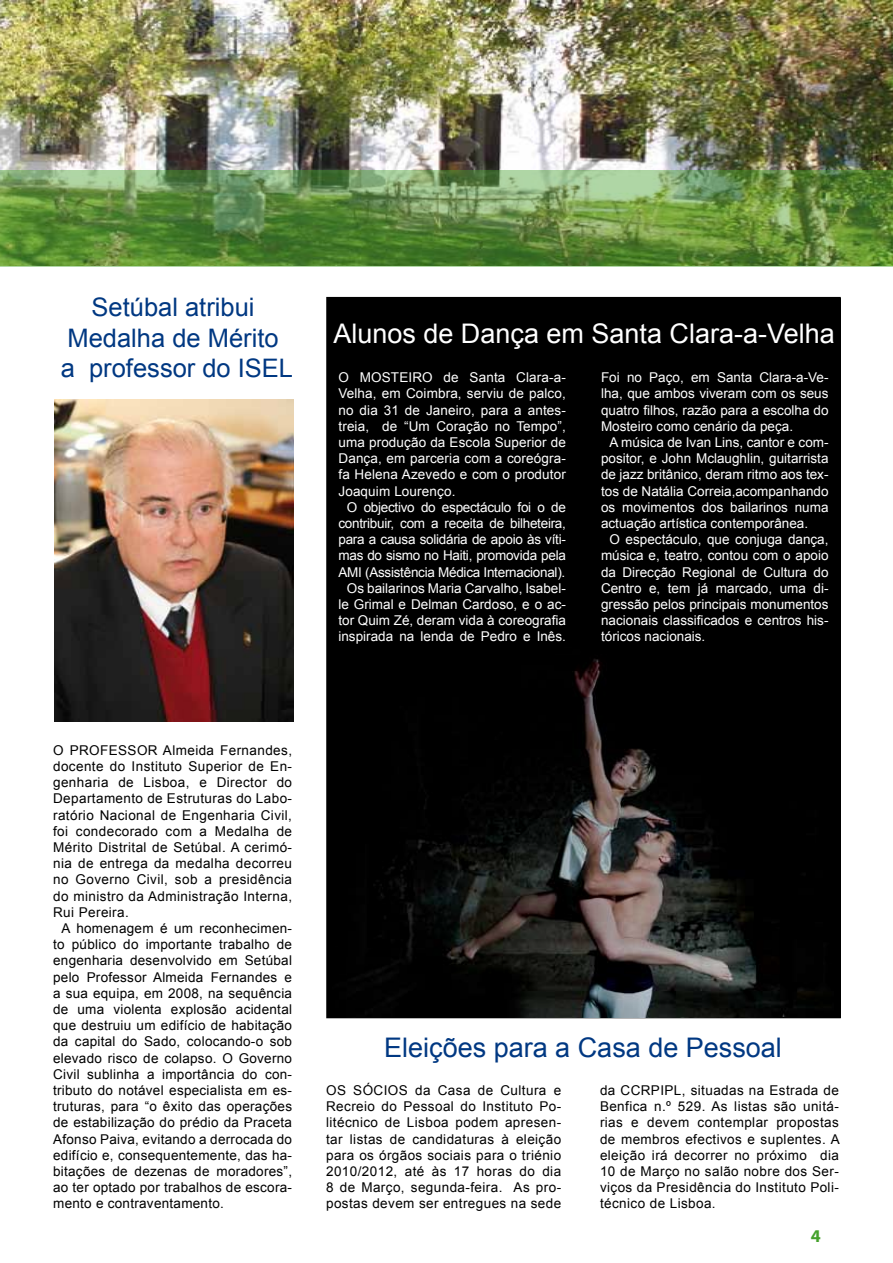
<style>
.page{position:relative;width:893px;height:1263px;background:#fff}
.page>*{position:absolute;margin:0;border:0;box-sizing:border-box;transform-origin:0 0}
.t1{font:27px "Arial";color:#fff}
.t2{font:27px "Arial";color:#003882}
.t3{font:25.5px/30.6px "Arial";color:#003882;text-align:center}
.t4{font:700 18px "Myriad Pro";color:#44a12b}
.t5{font:13.5px/16.2px "Arial";letter-spacing:.03em;color:#000;text-align:justify}
.t6{font:13.5px/16.2px "Arial";color:#fff;text-align:justify}
.t7{font:13.5px/16.2px "Arial";letter-spacing:-.02em;color:#fff;text-align:right}
</style>
<div class="page">
<img style="left:0;top:0;width:893px;height:170px">
<svg style="left:0;top:170px;width:892px;height:96px;background:#658f46"></svg>
<hr style="left:892px;top:170px;width:1px;height:96px;background:#44a12b">
<div style="left:327px;top:298px;width:513px;height:719px;background:#000"></div>
<div style="left:332px;top:646px;width:503px;height:372px;background:#000;opacity:.75"></div>
<img style="left:54px;top:400px;width:240px;height:322px">
<h2 class="t3" style="left:61px;top:292px;width:234px">Setúbal atribui<br>Medalha de Mérito<br>a professor do ISEL</h2>
<h1 class="t1" style="left:333px;top:316px;width:503px">Alunos de Dança em Santa Clara-a-Velha</h1>
<p class="t6" style="left:338px;top:369px;width:229px">O MOSTEIRO de Santa Clara-a-Velha, em Coimbra, serviu de palco, no dia 31 de Janeiro, para a antes&shy;treia, de “Um Coração no Tempo”, uma produção da Escola Superior de Dança, em parceria com a coreógra&shy;fa Helena Azevedo e com o produtor Joaquim Lourenço.</p>
<p class="t7" style="left:338px;top:499px;width:229px">O objectivo do espectáculo foi o de contribuir, com a receita de bilheteira, para a causa solidária de apoio às víti&shy;mas do sismo no Haiti, promovida pela AMI (Assistência Médica Internacional).<br>Os bailarinos Maria Carvalho, Isabel&shy;le Grimal e Delman Cardoso, e o ac&shy;tor Quim Zé, deram vida à coreografia inspirada na lenda de Pedro e Inês.</p>
<p class="t6" style="left:601px;top:369px;width:229px">Foi no Paço, em Santa Clara-a-Ve&shy;lha, que ambos viveram com os seus quatro filhos, razão para a escolha do Mosteiro como cenário da peça.</p>
<p class="t6" style="left:601px;top:434px;width:229px;text-indent:9px">A música de Ivan Lins, cantor e com&shy;positor, e John Mclaughlin, guitarrista de jazz britânico, deram ritmo aos tex&shy;tos de Natália Correia,acompanhando os movimentos dos bailarinos numa actuação artística contemporânea.</p>
<p class="t6" style="left:601px;top:531px;width:229px;text-indent:9px">O espectáculo, que conjuga dança, música e, teatro, contou com o apoio da Direcção Regional de Cultura do Centro e, tem já marcado, uma di&shy;gressão pelos principais monumentos nacionais classificados e centros his&shy;tóricos nacionais.</p>
<p class="t5" style="left:53px;top:742px;width:240px">O PROFESSOR Almeida Fernandes, docente do Instituto Superior de En&shy;genharia de Lisboa, e Director do Departamento de Estruturas do Labo&shy;ratório Nacional de Engenharia Civil, foi condecorado com a Medalha de Mérito Distrital de Setúbal. A cerimó&shy;nia de entrega da medalha decorreu no Governo Civil, sob a presidência do ministro da Administração Interna, Rui Pereira.</p>
<p class="t5" style="left:53px;top:920px;width:240px;text-indent:9px">A homenagem é um reconhecimen&shy;to público do importante trabalho de engenharia desenvolvido em Setúbal pelo Professor Almeida Fernandes e a sua equipa, em 2008, na sequência de uma violenta explosão acidental que destruiu um edifício de habitação da capital do Sado, colocando-o sob elevado risco de colapso. O Governo Civil sublinha a importância do con&shy;tributo do notável especialista em es&shy;truturas, para “o êxito das operações de estabilização do prédio da Praceta Afonso Paiva, evitando a derrocada do edifício e, consequentemente, das ha&shy;bitações de dezenas de moradores”, ao ter optado por trabalhos de escora&shy;mento e contraventamento.</p>
<h1 class="t2" style="left:384px;top:1030px;width:399px">Eleições para a Casa de Pessoal</h1>
<p class="t5" style="left:600px;top:1082px;width:241px">da CCRPIPL, situadas na Estrada de Benfica n.º 529. As listas são unitá&shy;rias e devem contemplar propostas de membros efectivos e suplentes. A eleição irá decorrer no próximo dia 10 de Março no salão nobre dos Ser&shy;viços da Presidência do Instituto Poli&shy;técnico de Lisboa.</p>
<p class="t5" style="left:326px;top:1082px;width:237px">OS SÓCIOS da Casa de Cultura e Recreio do Pessoal do Instituto Po&shy;litécnico de Lisboa podem apresen&shy;tar listas de candidaturas à eleição para os órgãos sociais para o triénio 2010/2012, até às 17 horas do dia 8 de Março, segunda-feira. As pro&shy;postas devem ser entregues na sede</p>
<h3 class="t4" style="left:811px;top:1224px;width:11px">4</h3>
</div>
